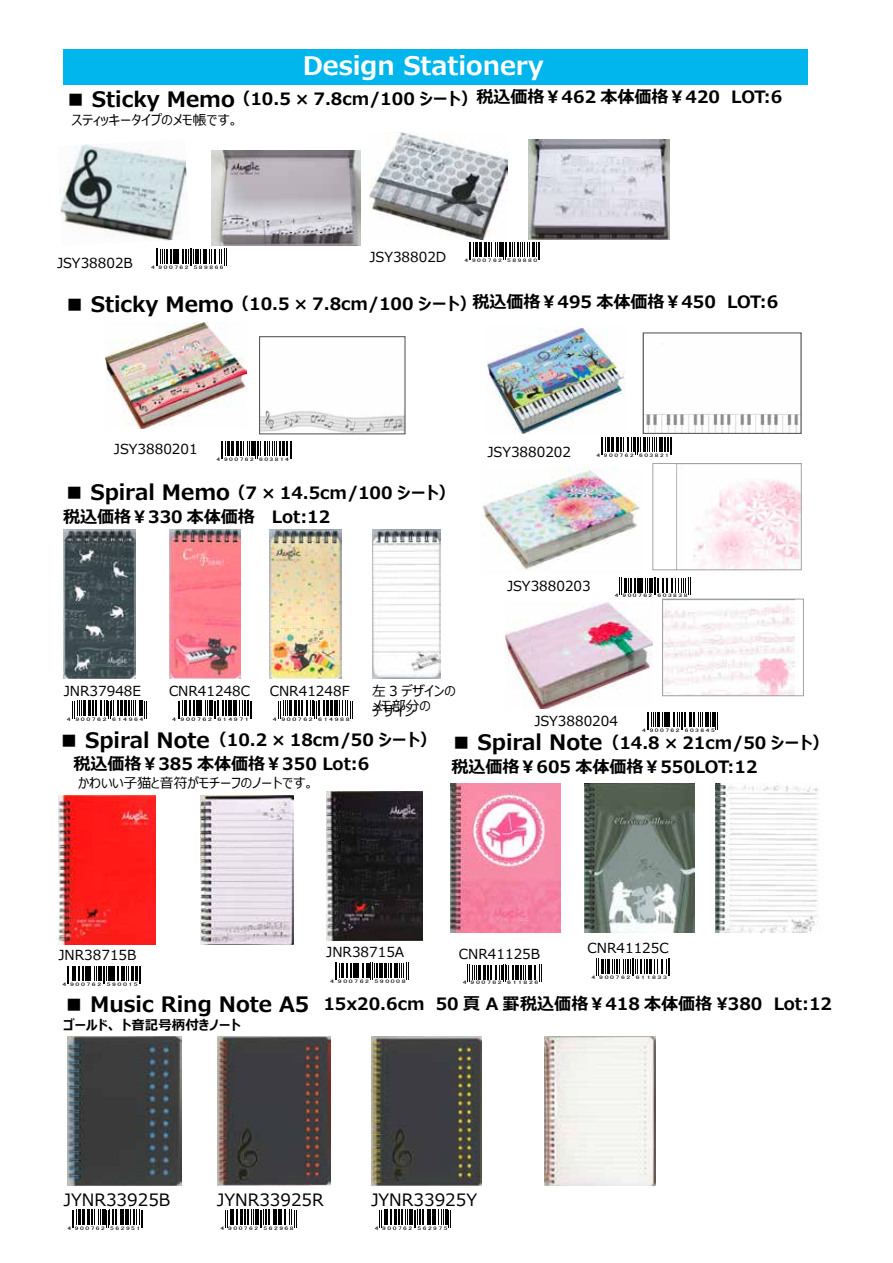
<style>
.page{position:relative;width:893px;height:1263px;background:#fff}
.page>*{position:absolute;margin:0;border:0;box-sizing:border-box;transform-origin:0 0}
.t1{font:700 25.5px "Meiryo UI";color:#fff}
.t2{font:700 21.3px "Meiryo UI";color:#000}
.t3{font:700 16.95px "Meiryo UI";color:#000}
.t4{font:16.95px "Meiryo UI";color:#000}
.t5{font:13.8px/20.2px "Meiryo UI";color:#000}
.t6{font:700 13.5px "Meiryo UI";color:#000}
.t7{font:5.1px "MS UI Gothic";letter-spacing:.2em;color:#000;scale:1.49 1}
.t8{font:5.1px "MS UI Gothic";letter-spacing:.2em;color:#000;scale:1.48 1}
.t9{font:4.95px "MS UI Gothic";letter-spacing:.2em;color:#000;scale:1.51 1}
.t10{font:4.95px "MS UI Gothic";letter-spacing:.2em;color:#000;scale:1.57 1}
.t11{font:4.95px "MS UI Gothic";letter-spacing:.2em;color:#000;scale:1.56 1}
.t12{font:4.95px "MS UI Gothic";letter-spacing:.2em;color:#000;scale:1.5 1}
.s1{font-size:21.3px}
.s2{font-size:16.95px}
</style>
<div class="page">
<img style="left:106px;top:322px;width:140px;height:107px">
<img style="left:261px;top:410px;width:142px;height:22px">
<div style="left:259px;top:336px;width:146px;height:98px;border:1px solid #585858"></div>
<svg style="left:221px;top:441px;width:71px;height:18px"></svg>
<img style="left:487px;top:327px;width:138px;height:107px">
<img style="left:645px;top:414px;width:154px;height:18px">
<div style="left:643px;top:332px;width:158px;height:102px;border:1px solid #585858"></div>
<svg style="left:601px;top:437px;width:71px;height:17px"></svg>
<img style="left:482px;top:467px;width:158px;height:104px">
<img style="left:676px;top:465px;width:123px;height:103px">
<div style="left:653px;top:463px;width:148px;height:107px;border:1px solid #a4a3a4"></div>
<svg style="left:619px;top:578px;width:72px;height:17px"></svg>
<img style="left:506px;top:603px;width:147px;height:106px">
<img style="left:664px;top:604px;width:131px;height:90px">
<div style="left:662px;top:599px;width:142px;height:97px;border:1px solid #a4a3a4"></div>
<svg style="left:647px;top:712px;width:71px;height:18px"></svg>
<img style="left:64px;top:529px;width:71px;height:149px">
<img style="left:169px;top:529px;width:71px;height:149px">
<img style="left:270px;top:529px;width:71px;height:149px">
<img style="left:372px;top:529px;width:68px;height:149px">
<svg style="left:72px;top:701px;width:75px;height:17px"></svg>
<svg style="left:178px;top:701px;width:74px;height:17px"></svg>
<svg style="left:278px;top:701px;width:75px;height:17px"></svg>
<img style="left:326px;top:791px;width:96px;height:149px">
<img style="left:58px;top:795px;width:97px;height:149px">
<img style="left:200px;top:795px;width:93px;height:149px">
<svg style="left:335px;top:963px;width:74px;height:17px"></svg>
<svg style="left:67px;top:966px;width:74px;height:18px"></svg>
<img style="left:451px;top:784px;width:109px;height:149px">
<svg style="left:469px;top:964px;width:73px;height:18px"></svg>
<img style="left:585px;top:784px;width:109px;height:149px">
<img style="left:716px;top:784px;width:103px;height:149px">
<svg style="left:596px;top:959px;width:74px;height:17px"></svg>
<div style="left:64px;top:49px;width:744px;height:36px;background:#00b6ec"></div>
<img style="left:544px;top:1036px;width:111px;height:149px">
<img style="left:218px;top:1036px;width:112px;height:149px">
<img style="left:371px;top:1036px;width:110px;height:149px">
<img style="left:68px;top:1036px;width:114px;height:149px">
<svg style="left:72px;top:1210px;width:71px;height:17px"></svg>
<svg style="left:225px;top:1210px;width:72px;height:17px"></svg>
<svg style="left:379px;top:1210px;width:72px;height:17px"></svg>
<img style="left:60px;top:144px;width:127px;height:97px">
<img style="left:211px;top:151px;width:150px;height:95px">
<svg style="left:156px;top:249px;width:71px;height:17px"></svg>
<img style="left:369px;top:133px;width:138px;height:106px">
<img style="left:529px;top:140px;width:141px;height:99px">
<svg style="left:469px;top:242px;width:71px;height:18px"></svg>
<h1 class="t1" style="left:303px;top:48px;width:242px">Design Stationery</h1>
<p class="t3" style="left:65px;top:87px;width:414px"><span class="s1">■ Sticky Memo</span> （10.5 × 7.8cm/100 シート）</p>
<p class="t5" style="left:72px;top:110px;width:168px">スティッキータイプのメモ帳です。</p>
<p class="t3" style="left:477px;top:85px;width:307px">税込価格￥462 本体価格￥420 LOT:6</p>
<p class="t5" style="left:57px;top:254px;width:77px">JSY38802B</p>
<p class="t9" style="left:151px;top:264px;width:49px">4 900762 589866</p>
<p class="t5" style="left:369px;top:247px;width:78px">JSY38802D</p>
<p class="t9" style="left:465px;top:258px;width:49px">4 900762 589880</p>
<p class="t3" style="left:472px;top:290px;width:307px">税込価格￥495 本体価格￥450　LOT:6</p>
<p class="t3" style="left:64px;top:292px;width:414px"><span class="s1">■ Sticky Memo</span> （10.5 × 7.8cm/100 シート）</p>
<p class="t5" style="left:114px;top:439px;width:85px">JSY3880201</p>
<p class="t12" style="left:217px;top:457px;width:50px">4 900762 603814</p>
<p class="t3" style="left:64px;top:480px;width:393px"><span class="s1">■ Spiral Memo</span> （7 × 14.5cm/100 シート）</p>
<p class="t3" style="left:63px;top:505px;width:269px">税込価格￥330 本体価格　 Lot:12</p>
<p class="t5" style="left:487px;top:442px;width:85px">JSY3880202</p>
<p class="t9" style="left:596px;top:452px;width:50px">4 900762 603821</p>
<p class="t5" style="left:507px;top:576px;width:85px">JSY3880203</p>
<p class="t9" style="left:615px;top:593px;width:49px">4 900762 603838</p>
<p class="t5" style="left:64px;top:681px;width:79px">JNR37948E</p>
<p class="t5" style="left:169px;top:681px;width:83px">CNR41248C</p>
<p class="t5" style="left:270px;top:681px;width:81px">CNR41248F</p>
<p class="t5" style="left:372px;top:681px;width:85px">左 3 デザインのデザイン</p>
<p class="t5" style="left:372px;top:696px;width:60px">メモ部分の</p>
<p class="t11" style="left:67px;top:716px;width:51px">4 900762 614964</p>
<p class="t11" style="left:172px;top:716px;width:51px">4 900762 614971</p>
<p class="t11" style="left:273px;top:716px;width:51px">4 900762 614988</p>
<p class="t5" style="left:534px;top:711px;width:85px">JSY3880204</p>
<p class="t9" style="left:642px;top:728px;width:49px">4 900762 603845</p>
<p class="t3" style="left:58px;top:729px;width:772px"><span class="s1">■ Spiral Note</span>（10.2 × 18cm/50 シート） <span class="s1">■ Spiral Note</span>（14.8 × 21cm/50 シート）</p>
<p class="t3" style="left:73px;top:752px;width:297px">税込価格￥385 本体価格￥350 Lot:6</p>
<p class="t3" style="left:451px;top:755px;width:307px">税込価格￥605 本体価格￥550LOT:12</p>
<p class="t5" style="left:78px;top:774px;width:238px">かわいい子猫と音符がモチーフのノートです。</p>
<p class="t5" style="left:58px;top:946px;width:80px">JNR38715B</p>
<p class="t5" style="left:326px;top:942px;width:80px">JNR38715A</p>
<p class="t10" style="left:330px;top:978px;width:50px">4 900762 590008</p>
<p class="t10" style="left:62px;top:982px;width:50px">4 900762 590015</p>
<p class="t5" style="left:459px;top:944px;width:83px">CNR41125B</p>
<p class="t10" style="left:463px;top:980px;width:50px">4 900762 611826</p>
<p class="t5" style="left:588px;top:938px;width:83px">CNR41125C</p>
<p class="t10" style="left:591px;top:974px;width:50px">4 900762 611833</p>
<p class="t2" style="left:64px;top:989px;width:457px">■ Music Ring Note A5 <span class="s2">15x20.6cm 50 頁 A 罫</span></p>
<p class="t3" style="left:520px;top:992px;width:313px">税込価格￥418 本体価格 ¥380　Lot:12</p>
<p class="t6" style="left:64px;top:1015px;width:179px">ゴールド、ト音記号柄付きノート</p>
<p class="t4" style="left:64px;top:1188px;width:108px">JYNR33925B</p>
<p class="t4" style="left:217px;top:1188px;width:108px">JYNR33925R</p>
<p class="t4" style="left:371px;top:1188px;width:108px">JYNR33925Y</p>
<p class="t7" style="left:67px;top:1226px;width:50px">4 900762 562951</p>
<p class="t7" style="left:221px;top:1226px;width:50px">4 900762 562968</p>
<p class="t8" style="left:375px;top:1226px;width:51px">4 900762 562975</p>
</div>
